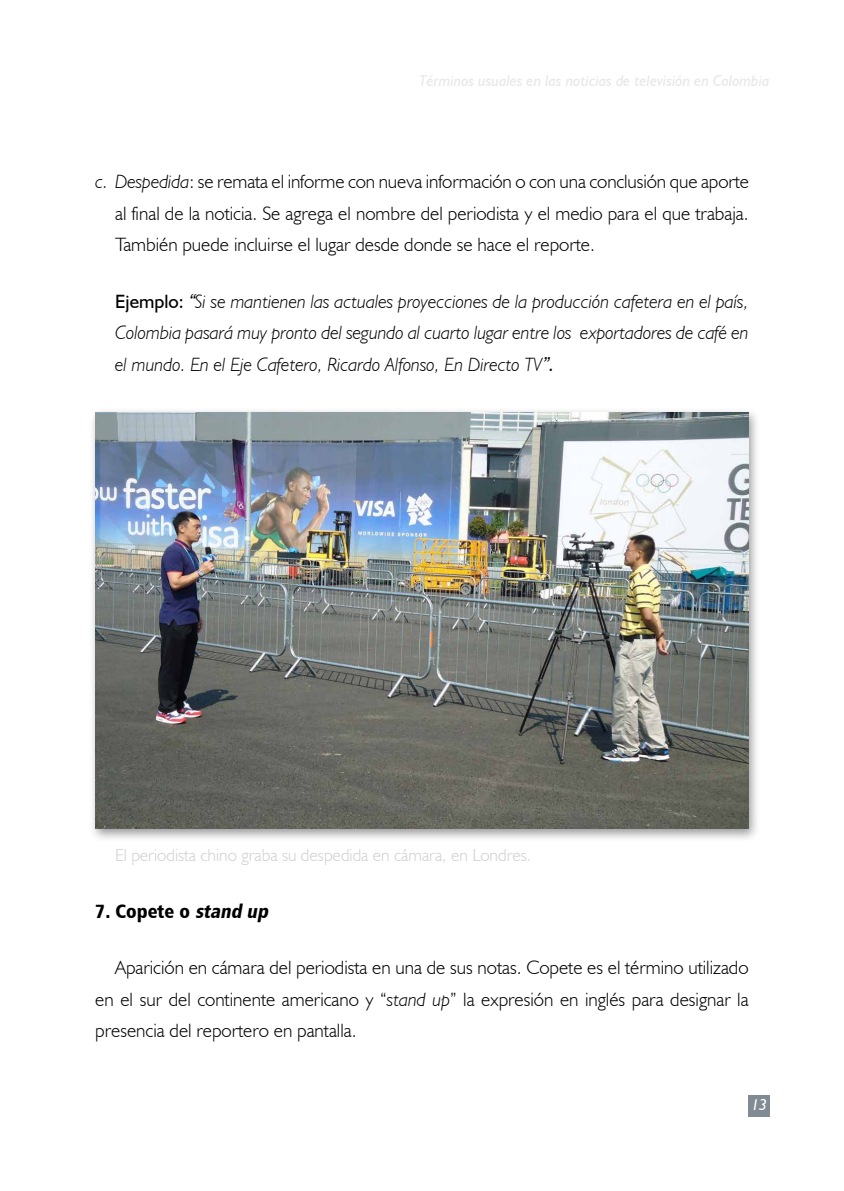
<style>
.page{position:relative;width:844px;height:1191px;background:#fff}
.page>*{position:absolute;margin:0;border:0;box-sizing:border-box;transform-origin:0 0}
.t1{font:300 19.25px/31.5px "Humanist 521 BT";color:#000;text-align:justify}
.t2{font:italic 300 19.25px/31.5px "Humanist 521 BT";color:#000;text-align:justify}
.t3{font:19.25px "Humanist 777 BT Black Condensed B";color:#000}
.t4{font:300 17.5px "Humanist 521 BT";color:#d2cfcf}
.t5{font:italic 15.75px "Humanist 521 BT";color:#d2cfcf}
.t6{font:italic 15.75px "Humanist 521 BT";color:#fff}
.s1{font-style:italic}
.s2{font-weight:400;font-style:normal}
.s3{font-family:"Arial";font-weight:400}
</style>
<div class="page">
<div style="left:748px;top:1095px;width:21px;height:21px;background:#808b94"></div>
<div style="left:88px;top:408px;width:672px;height:434px;background:#000;opacity:.4"></div>
<img style="left:95px;top:413px;width:653px;height:415px">
<p class="t5" style="left:418px;top:71px;width:352px">Términos usuales en las noticias de televisión en Colombia</p>
<p class="t1" style="left:115px;top:166px;width:635px;text-indent:-20px"><span class="s1">c. Despedida</span>: se remata el informe con nueva información o con una conclusión que aporte al final de la noticia. Se agrega el nombre del periodista y el medio para el que trabaja.<br>También puede incluirse el lugar desde donde se hace el reporte.</p>
<p class="t2" style="left:115px;top:285px;width:635px"><span class="s2">Ejemplo:</span> <span class="s3">“</span>Si se mantienen las actuales proyecciones de la producción cafetera en el país, Colombia pasará muy pronto del segundo al cuarto lugar entre los exportadores de café en el mundo. En el Eje Cafetero, Ricardo Alfonso, En Directo TV<span class="s3">”</span><span class="s2">.</span></p>
<p class="t4" style="left:115px;top:844px;width:417px">El periodista chino graba su despedida en cámara, en Londres.</p>
<p class="t3" style="left:95px;top:898px;width:178px">7. Copete o <span class="s1">stand up</span></p>
<p class="t1" style="left:95px;top:951px;width:654px;text-indent:20px">Aparición en cámara del periodista en una de sus notas. Copete es el término utilizado en el sur del continente americano y “<span class="s1">stand up</span>” la expresión en inglés para designar la presencia del reportero en pantalla.</p>
<p class="t6" style="left:751px;top:1095px;width:17px">13</p>
</div>
